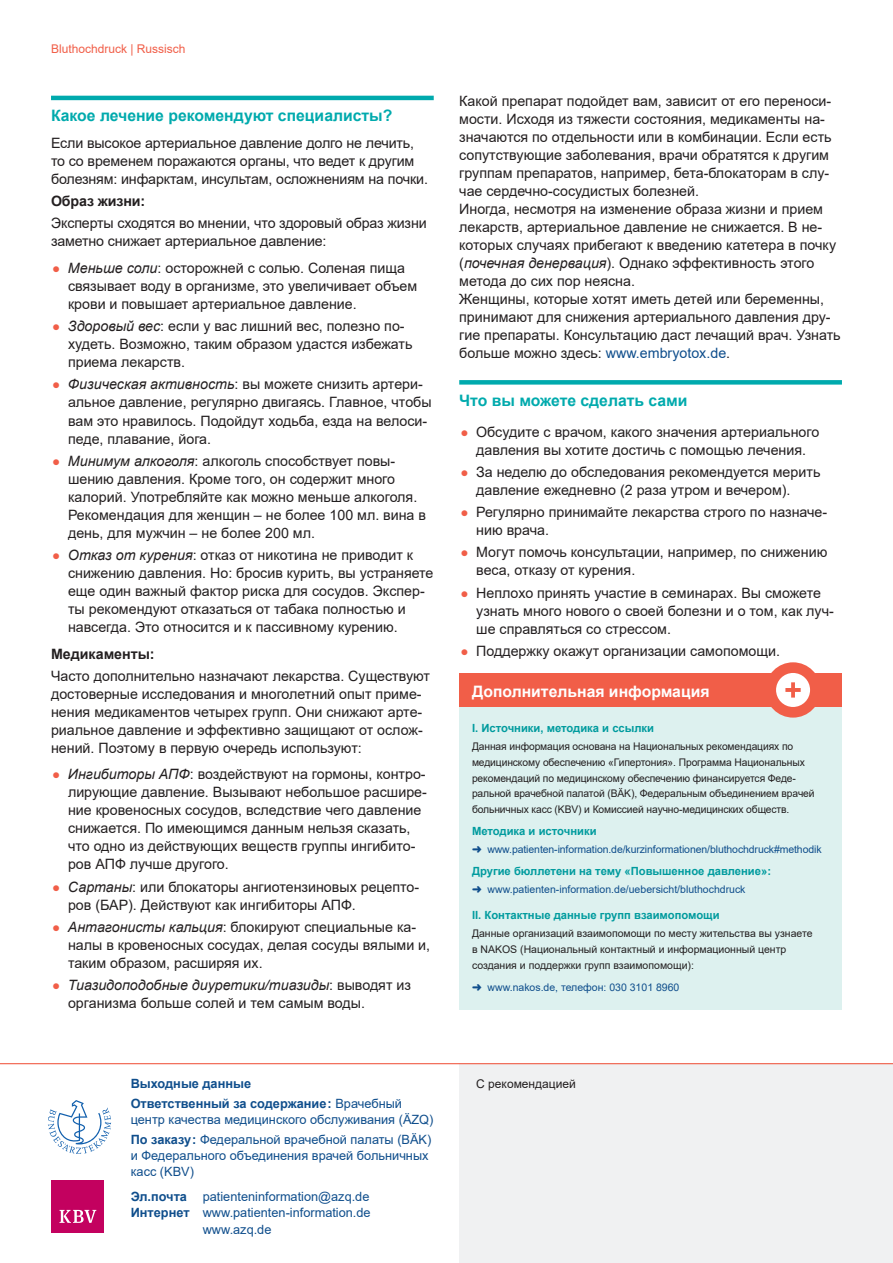
<style>
.page{position:relative;width:893px;height:1263px;background:#fff}
.page>*{position:absolute;margin:0;border:0;box-sizing:border-box;transform-origin:0 0}
.RU_Zwischentitel{font:700 15.75px "Arial";color:#00aaad}
.RU_Kasten_Titel_Mehr_Informationen{font:700 15.75px "Arial";color:#fff}
.RU_Fliesstext{font:14.25px/18px "Arial";color:#231f20}
.RU_Fliesstext-2{font:700 14.25px "Arial";color:#231f20}
.t1{font:12.75px/15.8px "Arial";color:#0f4e8c}
.t2{font:700 12.75px "Arial";color:#0f4e8c}
.RU_Seiteninformation{font:12px "Arial";color:#f15e48}
.t3{font:12px "Arial";color:#231f20}
.RU_Kasten_Aufzaehlung{font:700 11.25px "Arial";color:#009b9e}
.RU_Kasten_Fliesstext{font:10.5px/15.8px "Arial";letter-spacing:-.01em;color:#231f20}
.t4{font:10.5px "Arial";color:#0f4e8c}
.s1{font-size:13.5px;color:#f15e48}
.s2{font-style:italic}
.s3{color:#0f4e8c}
.s4{font-weight:700}
</style>
<div class="page">
<div style="left:51px;top:1180px;width:53px;height:52px;background:#c3015f"></div>
<svg style="left:59px;top:1210px;width:37px;height:13px"></svg>
<div style="left:459px;top:1063px;width:434px;height:200px;background:#f0f1f2"></div>
<hr style="left:0;top:1063px;width:893px;height:1px;background:#f15e48">
<svg style="left:48px;top:1100px;width:63px;height:54px"></svg>
<hr style="left:51px;top:96px;width:383px;height:4px;background:#00aaad">
<div style="left:459px;top:380px;width:383px;height:5px;background:#00aaad"></div>
<div style="left:459px;top:674px;width:383px;height:34px;background:#f15e48"></div>
<div style="left:459px;top:708px;width:383px;height:302px;background:#ddf1ef"></div>
<div style="left:765px;top:662px;width:56px;height:56px;background:#f15e48;border-radius:50%"></div>
<svg style="left:776px;top:673px;width:34px;height:34px"></svg>
<p class="RU_Seiteninformation" style="left:51px;top:41px;width:136px">Bluthochdruck | Russisch</p>
<p class="RU_Zwischentitel" style="left:51px;top:105px;width:343px">Какое лечение рекомендуют специалисты?</p>
<p class="RU_Fliesstext" style="left:51px;top:134px;width:378px">Если высокое артериальное давление долго не лечить, то со временем поражаются органы, что ведет к другим болезням: инфарктам, инсультам, осложнениям на почки.</p>
<p class="RU_Fliesstext-2" style="left:51px;top:191px;width:96px">Образ жизни:</p>
<p class="RU_Fliesstext" style="left:51px;top:214px;width:377px">Эксперты сходятся во мнении, что здоровый образ жизни заметно снижает артериальное давление:</p>
<p class="RU_Fliesstext" style="left:68px;top:259px;width:351px;text-indent:-16px"><span class="s1">●</span> <span class="s2">Меньше соли</span>: осторожней с солью. Соленая пища связывает воду в организме, это увеличивает объем крови и повышает артериальное давление.</p>
<p class="RU_Fliesstext" style="left:68px;top:317px;width:346px;text-indent:-16px"><span class="s1">●</span> <span class="s2">Здоровый вес</span>: если у вас лишний вес, полезно по&shy;худеть. Возможно, таким образом удастся избежать приема лекарств.</p>
<p class="RU_Fliesstext" style="left:68px;top:375px;width:365px;text-indent:-16px"><span class="s1">●</span> <span class="s2">Физическая активность</span>: вы можете снизить артери&shy;альное давление, регулярно двигаясь. Главное, чтобы вам это нравилось. Подойдут ходьба, езда на велоси&shy;педе, плавание, йога.</p>
<p class="RU_Fliesstext" style="left:68px;top:452px;width:360px;text-indent:-16px"><span class="s1">●</span> <span class="s2">Минимум алкоголя</span>: алкоголь способствует повы&shy;шению давления. Кроме того, он содержит много калорий. Употребляйте как можно меньше алкоголя.<br>Рекомендация для женщин – не более 100 мл. вина в день, для мужчин – не более 200 мл.</p>
<p class="RU_Fliesstext" style="left:68px;top:546px;width:367px;text-indent:-16px"><span class="s1">●</span> <span class="s2">Отказ от курения</span>: отказ от никотина не приводит к снижению давления. Но: бросив курить, вы устраняете еще один важный фактор риска для сосудов. Экспер&shy;ты рекомендуют отказаться от табака полностью и навсегда. Это относится и к пассивному курению.</p>
<p class="RU_Fliesstext-2" style="left:51px;top:643px;width:105px">Медикаменты:</p>
<p class="RU_Fliesstext" style="left:51px;top:667px;width:381px">Часто дополнительно назначают лекарства. Существуют достоверные исследования и многолетний опыт приме&shy;нения медикаментов четырех групп. Они снижают арте&shy;риальное давление и эффективно защищают от ослож&shy;нений. Поэтому в первую очередь используют:</p>
<p class="RU_Fliesstext" style="left:68px;top:765px;width:360px;text-indent:-16px"><span class="s1">●</span> <span class="s2">Ингибиторы АПФ</span>: воздействуют на гормоны, контро&shy;лирующие давление. Вызывают небольшое расшире&shy;ние кровеносных сосудов, вследствие чего давление снижается. По имеющимся данным нельзя сказать, что одно из действующих веществ группы ингибито&shy;ров АПФ лучше другого.</p>
<p class="RU_Fliesstext" style="left:68px;top:877px;width:353px;text-indent:-16px"><span class="s1">●</span> <span class="s2">Сартаны</span>: или блокаторы ангиотензиновых рецепто&shy;ров (БАР). Действуют как ингибиторы АПФ.</p>
<p class="RU_Fliesstext" style="left:68px;top:918px;width:364px;text-indent:-16px"><span class="s1">●</span> <span class="s2">Антагонисты кальция</span>: блокируют специальные ка&shy;налы в кровеносных сосудах, делая сосуды вялыми и, таким образом, расширяя их.</p>
<p class="RU_Fliesstext" style="left:68px;top:976px;width:344px;text-indent:-16px"><span class="s1">●</span> <span class="s2">Тиазидоподобные диуретики/тиазиды</span>: выводят из организма больше солей и тем самым воды.</p>
<p class="RU_Fliesstext" style="left:459px;top:92px;width:374px">Какой препарат подойдет вам, зависит от его переноси&shy;мости. Исходя из тяжести состояния, медикаменты на&shy;значаются по отдельности или в комбинации. Если есть сопутствующие заболевания, врачи обратятся к другим группам препаратов, например, бета-блокаторам в слу&shy;чае сердечно-сосудистых болезней.</p>
<p class="RU_Fliesstext" style="left:459px;top:200px;width:378px">Иногда, несмотря на изменение образа жизни и прием лекарств, артериальное давление не снижается. В не&shy;которых случаях прибегают к введению катетера в почку (<span class="s2">почечная денервация</span>). Однако эффективность этого метода до сих пор неясна.</p>
<p class="RU_Fliesstext" style="left:459px;top:290px;width:383px">Женщины, которые хотят иметь детей или беременны, принимают для снижения артериального давления дру&shy;гие препараты. Консультацию даст лечащий врач. Узнать больше можно здесь: <span class="s3">www.embryotox.de</span>.</p>
<p class="RU_Zwischentitel" style="left:459px;top:389px;width:230px">Что вы можете сделать сами</p>
<p class="RU_Fliesstext" style="left:460px;top:422px;width:360px;text-align:center"><span class="s1">●</span> Обсудите с врачом, какого значения артериального давления вы хотите достичь с помощью лечения.</p>
<p class="RU_Fliesstext" style="left:476px;top:463px;width:346px;text-indent:-16px"><span class="s1">●</span> За неделю до обследования рекомендуется мерить давление ежедневно (2 раза утром и вечером).</p>
<p class="RU_Fliesstext" style="left:476px;top:503px;width:353px;text-indent:-16px"><span class="s1">●</span> Регулярно принимайте лекарства строго по назначе&shy;нию врача.</p>
<p class="RU_Fliesstext" style="left:476px;top:543px;width:353px;text-indent:-16px"><span class="s1">●</span> Могут помочь консультации, например, по снижению веса, отказу от курения.</p>
<p class="RU_Fliesstext" style="left:476px;top:583px;width:359px;text-indent:-16px"><span class="s1">●</span> Неплохо принять участие в семинарах. Вы сможете узнать много нового о своей болезни и о том, как луч&shy;ше справляться со стрессом.</p>
<p class="RU_Fliesstext" style="left:460px;top:642px;width:321px"><span class="s1">●</span> Поддержку окажут организации самопомощи.</p>
<p class="RU_Kasten_Titel_Mehr_Informationen" style="left:472px;top:680px;width:239px">Дополнительная информация</p>
<p class="RU_Kasten_Aufzaehlung" style="left:472px;top:720px;width:184px">I. Источники, методика и ссылки</p>
<p class="RU_Kasten_Fliesstext" style="left:472px;top:738px;width:344px">Данная информация основана на Национальных рекомендациях по медицинскому обеспечению «Гипертония». Программа Национальных рекомендаций по медицинскому обеспечению финансируется Феде&shy;ральной врачебной палатой (BÄK), Федеральным объединением врачей больничных касс (KBV) и Комиссией научно-медицинских обществ.</p>
<p class="RU_Kasten_Aufzaehlung" style="left:472px;top:823px;width:126px">Методика и источники</p>
<p class="t4" style="left:472px;top:842px;width:351px">➜ www.patienten-information.de/kurzinformationen/bluthochdruck#methodik</p>
<p class="RU_Kasten_Aufzaehlung" style="left:472px;top:863px;width:301px">Другие бюллетени на тему «Повышенное давление»:</p>
<p class="t4" style="left:472px;top:882px;width:275px">➜ www.patienten-information.de/uebersicht/bluthochdruck</p>
<p class="RU_Kasten_Aufzaehlung" style="left:472px;top:907px;width:249px">II. Контактные данные групп взаимопомощи</p>
<p class="RU_Kasten_Fliesstext" style="left:472px;top:926px;width:342px">Данные организаций взаимопомощи по месту жительства вы узнаете в NAKOS (Национальный контактный и информационный центр создания и поддержки групп взаимопомощи):</p>
<p class="t4" style="left:472px;top:980px;width:209px">➜ www.nakos.de, телефон: 030 3101 8960</p>
<p class="t2" style="left:131px;top:1075px;width:122px">Выходные данные</p>
<p class="t3" style="left:476px;top:1075px;width:101px">С рекомендацией</p>
<p class="t1" style="left:131px;top:1096px;width:304px"><span class="s4">Ответственный за содержание :</span> Врачебный центр качества медицинского обслуживания (ÄZQ)</p>
<p class="t1" style="left:131px;top:1132px;width:302px"><span class="s4">По заказу :</span> Федеральной врачебной палаты (BÄK) и Федерального объединения врачей больничных касс (KBV)</p>
<p class="t1" style="left:131px;top:1188px;width:240px"><span class="s4">Эл.почта</span> patienteninformation@azq.de</p>
<p class="t1" style="left:131px;top:1205px;width:241px"><span class="s4">Интернет</span> www.patienten-information.de</p>
<p class="t1" style="left:203px;top:1221px;width:70px">www.azq.de</p>
</div>
